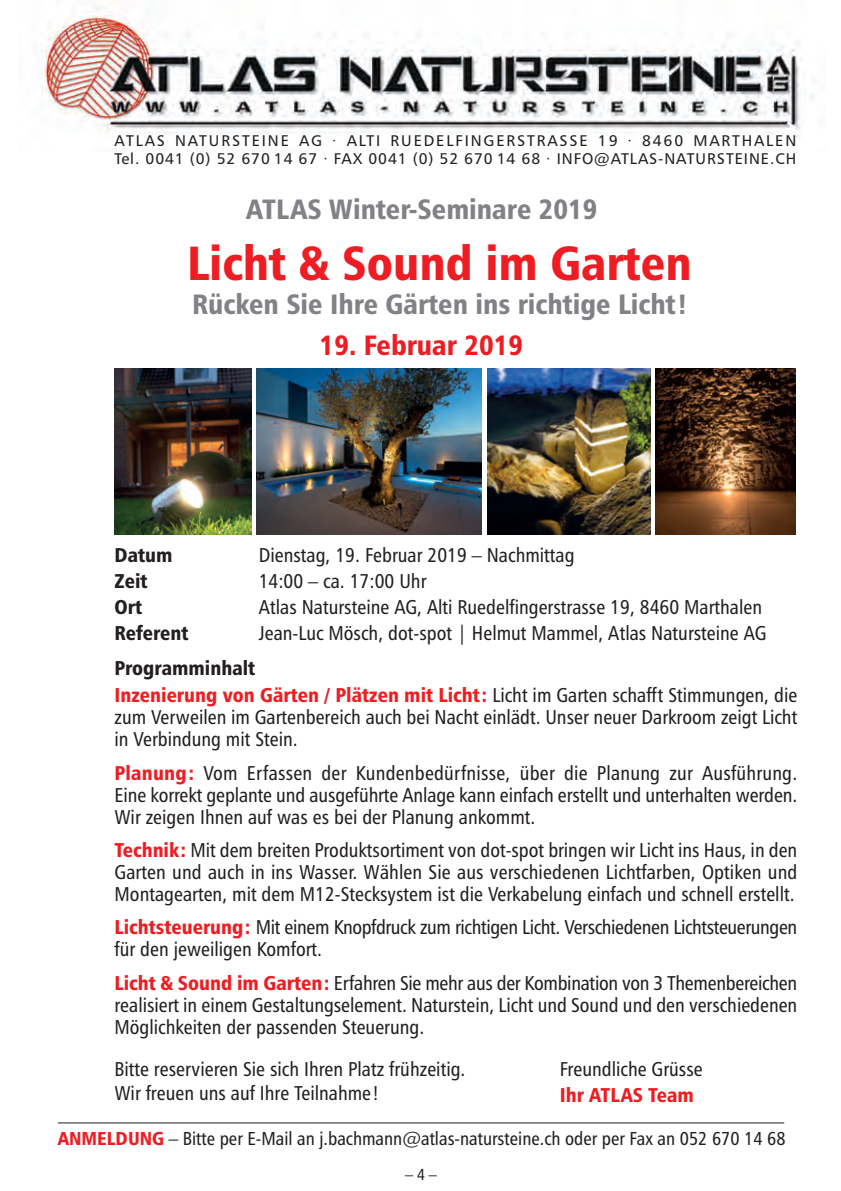
<style>
.page{position:relative;width:841px;height:1191px;background:#fff}
.page>*{position:absolute;margin:0;border:0;box-sizing:border-box;transform-origin:0 0}
.t1{font:48px "Humanist 777 BT Black Condensed B";color:#ee1d23}
.t2{font:28px "Humanist 777 BT Black Condensed B";color:#808285}
.t3{font:28px "Humanist 777 BT Black Condensed B";color:#ee1d23}
.t4{font:20px/22px "Humanist 777 BT Roman Condensed B";color:#231f20;text-align:justify}
.t5{font:20px/22px "Humanist 777 BT Roman Condensed B";letter-spacing:-.02em;color:#231f20}
.t6{font:20px/27.6px "Humanist 777 BT Black Condensed B";color:#ee1d23}
.t7{font:20px "Humanist 777 BT Black Condensed B";color:#231f20}
.t8{font:18.8px "Humanist 777 BT Roman Condensed B";color:#231f20}
.t9{font:16px "Humanist 777 BT Roman Condensed B";color:#231f20}
.t10{font:15.4px/18.6px "Humanist 777 BT Roman B";letter-spacing:.12em;color:#231f20}
.s1{color:#231f20}
.s2{font-family:"Humanist 777 BT Roman Condensed B";color:#231f20}
.s3{font-family:"Humanist 777 BT Black Condensed B";color:#ee1d23}
</style>
<div class="page">
<img style="left:40px;top:6px;width:774px;height:132px">
<img style="left:256px;top:369px;width:225px;height:166px">
<img style="left:487px;top:369px;width:163px;height:165px">
<img style="left:114px;top:369px;width:137px;height:165px">
<hr style="left:58px;top:1122px;width:725px;height:1px;background:#231f20">
<img style="left:655px;top:369px;width:140px;height:165px">
<p class="t10" style="left:114px;top:132px;width:683px">ATLAS NATURSTEINE AG · ALTI RUEDELFINGERSTRASSE 19 · 8460 MARTHALEN<br>Tel. 0041 (0) 52 670 14 67 · FAX 0041 (0) 52 670 14 68 · INFO@ATLAS-NATURSTEINE.CH</p>
<h2 class="t2" style="left:246px;top:198px;width:353px">ATLAS Winter-Seminare 2019</h2>
<h1 class="t1" style="left:187px;top:244px;width:506px">Licht &amp; Sound im Garten</h1>
<h2 class="t2" style="left:192px;top:293px;width:496px">Rücken Sie Ihre Gärten ins richtige Licht!</h2>
<h2 class="t3" style="left:319px;top:333px;width:205px">19. Februar 2019</h2>
<p class="t7" style="left:114px;top:547px;width:60px">Datum</p>
<p class="t4" style="left:258px;top:546px;width:317px">Dienstag, 19. Februar 2019 – Nachmittag</p>
<p class="t7" style="left:114px;top:573px;width:34px">Zeit</p>
<p class="t4" style="left:258px;top:572px;width:169px">14:00 – ca. 17:00 Uhr</p>
<p class="t7" style="left:114px;top:599px;width:29px">Ort</p>
<p class="t4" style="left:258px;top:598px;width:504px">Atlas Natursteine AG, Alti Ruedelfingerstrasse 19, 8460 Marthalen</p>
<p class="t7" style="left:114px;top:625px;width:76px">Referent</p>
<p class="t4" style="left:258px;top:624px;width:509px">Jean-Luc Mösch, dot-spot | Helmut Mammel, Atlas Natursteine AG</p>
<p class="t6" style="left:114px;top:655px;width:684px"><span class="s1">Programminhalt<br></span>Inzenierung von Gärten / Plätzen mit Licht: <span class="s2">Licht im Garten schafft Stimmungen, die</span></p>
<p class="t4" style="left:114px;top:708px;width:684px">zum Verweilen im Gartenbereich auch bei Nacht einlädt. Unser neuer Darkroom zeigt Licht in Verbindung mit Stein.</p>
<p class="t4" style="left:114px;top:763px;width:684px"><span class="s3">Planung:</span> Vom Erfassen der Kundenbedürfnisse, über die Planung zur Ausführung.<br>Eine korrekt geplante und ausgeführte Anlage kann einfach erstellt und unterhalten werden.<br>Wir zeigen Ihnen auf was es bei der Planung ankommt.</p>
<p class="t4" style="left:114px;top:840px;width:684px"><span class="s3">Technik:</span> Mit dem breiten Produktsortiment von dot-spot bringen wir Licht ins Haus, in den Garten und auch in ins Wasser. Wählen Sie aus verschiedenen Lichtfarben, Optiken und Montagearten, mit dem M12-Stecksystem ist die Verkabelung einfach und schnell erstellt.</p>
<p class="t5" style="left:114px;top:918px;width:684px"><span class="s3">Lichtsteuerung:</span> Mit einem Knopfdruck zum richtigen Licht. Verschiedenen Lichtsteuerungen für den jeweiligen Komfort.</p>
<p class="t4" style="left:114px;top:973px;width:684px"><span class="s3">Licht &amp; Sound im Garten:</span> Erfahren Sie mehr aus der Kombination von 3 Themenbereichen realisiert in einem Gestaltungselement. Naturstein, Licht und Sound und den verschiedenen Möglichkeiten der passenden Steuerung.</p>
<p class="t4" style="left:114px;top:1058px;width:352px;line-height:24px">Bitte reservieren Sie sich Ihren Platz frühzeitig.<br>Wir freuen uns auf Ihre Teilnahme!</p>
<p class="t4" style="left:559px;top:1059px;width:144px">Freundliche Grüsse</p>
<p class="t6" style="left:559px;top:1082px;width:136px">Ihr ATLAS Team</p>
<p class="t8" style="left:58px;top:1131px;width:729px"><span class="s3">ANMELDUNG</span> – Bitte per E-Mail an j.bachmann@atlas-natursteine.ch oder per Fax an 052 670 14 68</p>
<p class="t9" style="left:405px;top:1168px;width:33px">–4 –</p>
</div>
